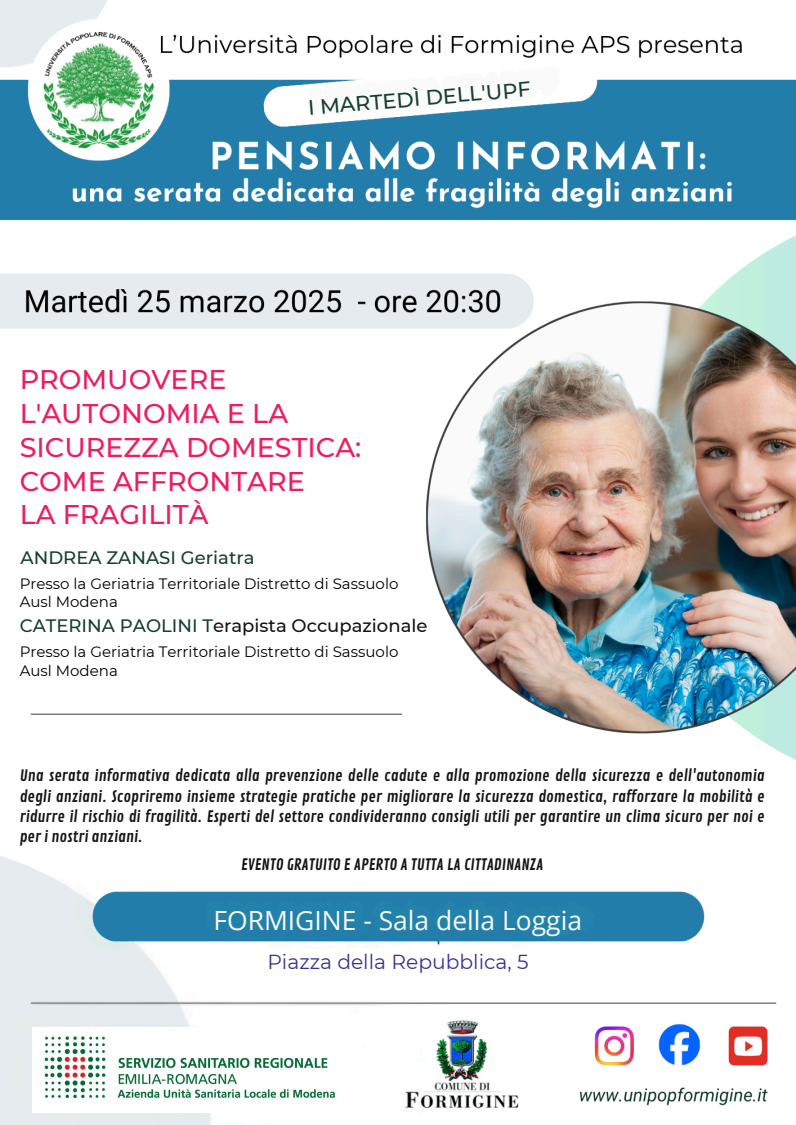
<style>
.page{position:relative;width:796px;height:1125px;background:#fff}
.page>*{position:absolute;margin:0;border:0;box-sizing:border-box;transform-origin:0 0}
.t1{font:500 27px/33.8px "Montserrat";color:#ed1d5e}
.t2{font:26.4px "Open Sans";color:#f6fafb}
.t3{font:500 20.85px "Montserrat";color:#164033}
.t4{font:20.25px "Montserrat";color:#393493}
.t5{font:500 18px "Montserrat";color:#151515}
.t6{font:500 18px "Montserrat";color:#154033}
.t7{font:15.38px/20.2px "Contrail One";color:#151515;text-align:justify}
.t8{font:15px "Montserrat";color:#000}
.s1{color:#154033}
</style>
<div class="page">
<img style="left:0;top:0;width:795px;height:1125px">
<img style="left:91px;top:891px;width:613px;height:55px">
<img style="left:32px;top:1028px;width:317px;height:84px">
<p class="t3" style="left:307px;top:95px;width:225px;rotate:-5deg">I MARTEDÌ DELL'UPF</p>
<h4 class="t1" style="left:20px;top:363px;width:343px">PROMUOVERE<br>L'AUTONOMIA E LA<br>SICUREZZA DOMESTICA:<br>COME AFFRONTARE<br>LA FRAGILITÀ</h4>
<p class="t6" style="left:21px;top:546px;width:235px">ANDREA ZANASI Geriatra</p>
<h4 class="t8" style="left:20px;top:574px;width:380px">Presso la Geriatria Territoriale Distretto di Sassuolo</h4>
<p class="t8" style="left:20px;top:593px;width:100px">Ausl Modena</p>
<p class="t8" style="left:20px;top:642px;width:380px">Presso la Geriatria Territoriale Distretto di Sassuolo</p>
<p class="t8" style="left:20px;top:661px;width:100px">Ausl Modena</p>
<p class="t5" style="left:20px;top:615px;width:409px"><span class="s1">CATERINA PAOLINI T</span>erapista Occupazionale</p>
<h3 class="t7" style="left:20px;top:766px;width:746px">Una serata informativa dedicata alla prevenzione delle cadute e alla promozione della sicurezza e dell'autonomia degli anziani. Scopriremo insieme strategie pratiche per migliorare la sicurezza domestica, rafforzare la mobilità e ridurre il rischio di fragilità. Esperti del settore condivideranno consigli utili per garantire un clima sicuro per noi e per i nostri anziani.</h3>
<h1 class="t7" style="left:241px;top:855px;width:304px">EVENTO GRATUITO E APERTO A TUTTA LA CITTADINANZA</h1>
<h5 class="t2" style="left:213px;top:901px;width:370px">FORMIGINE - Sala della Loggia</h5>
<h5 class="t4" style="left:267px;top:949px;width:262px">Piazza della Repubblica, 5</h5>
</div>
